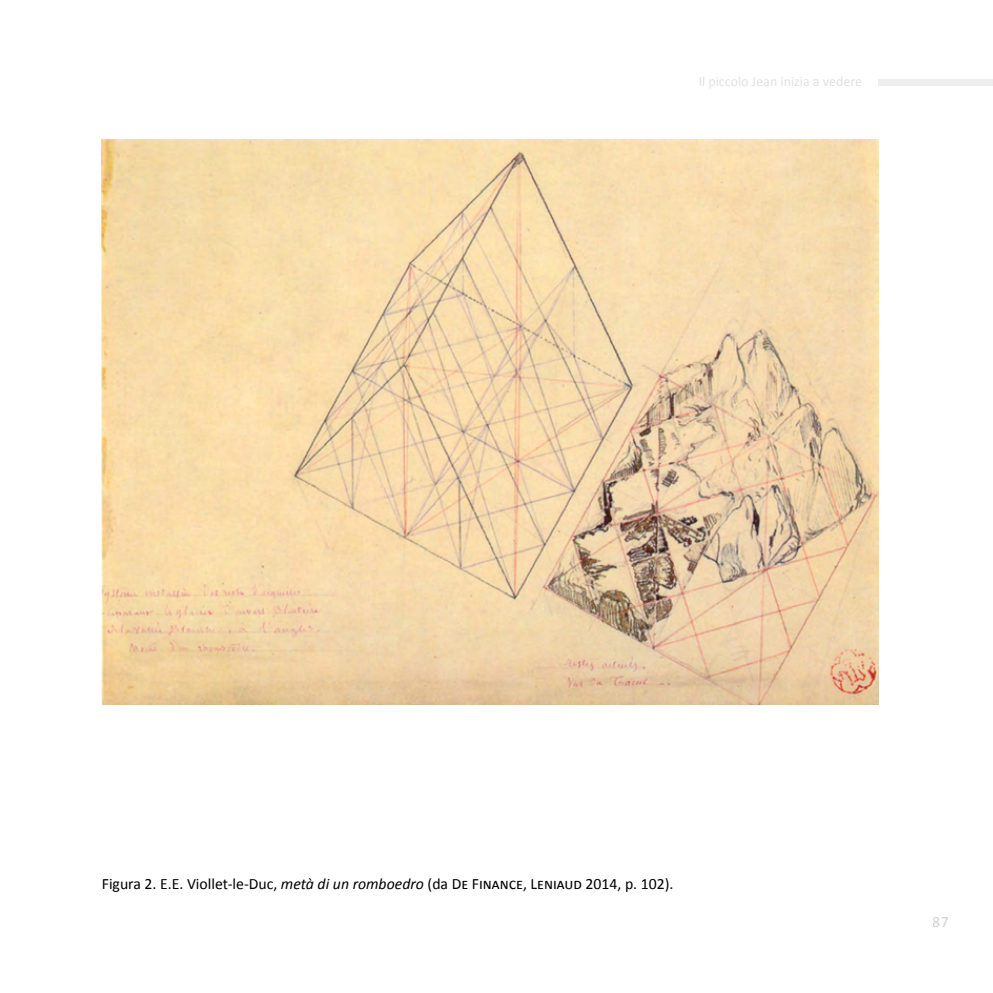
<style>
.page{position:relative;width:993px;height:993px;background:#fff}
.page>*{position:absolute;margin:0;border:0;box-sizing:border-box;transform-origin:0 0}
.t1{font:15.75px "Calibri";color:#000}
.t2{font:15.75px "Calibri";color:#a9abae}
.t3{font:14px "Calibri";color:#c9c9c9}
.s1{font-style:italic}
</style>
<div class="page">
<div style="left:878px;top:79px;width:114px;height:6px;background:#f0efef"></div>
<img style="left:102px;top:139px;width:776px;height:565px">
<p class="t3" style="left:698px;top:72px;width:165px">Il piccolo Jean inizia a vedere</p>
<p class="t1" style="left:102px;top:873px;width:573px">Figura 2. E.E. Viollet-le-Duc, <span class="s1">metà di un romboedro</span> (da De Finance, Leniaud 2014, p. 102).</p>
<p class="t2" style="left:932px;top:911px;width:17px">87</p>
</div>
